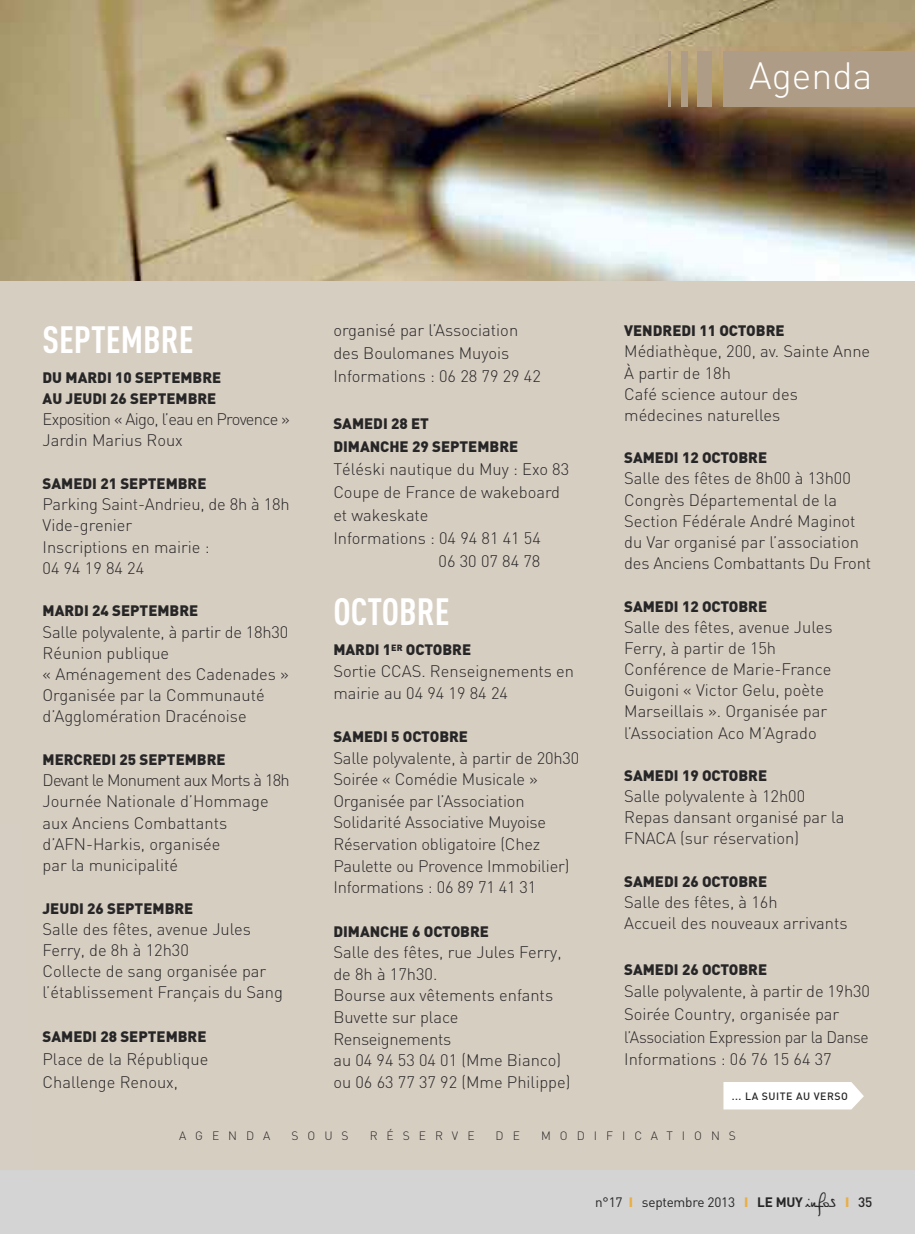
<style>
.page{position:relative;width:915px;height:1234px;background:#fff}
.page>*{position:absolute;margin:0;border:0;box-sizing:border-box;transform-origin:0 0}
.t1{font:700 37.5px "DIN Cond";color:#fff}
.t2{font:300 37.5px "DIN";color:#fff}
.t3{font:300 16.5px/21.1px "DIN";color:#272627}
.t4{font:300 16.5px/21.1px "DIN";letter-spacing:-.04em;color:#272627}
.t5{font:900 15px/21.1px "DIN";color:#272627}
.t6{font:13.5px "DIN";letter-spacing:-.015em;color:#272627}
.t7{font:300 12px "DIN";letter-spacing:.75em;color:#272627}
.t8{font:500 10.5px "DIN";letter-spacing:.05em;color:#272627}
.s1{font-weight:900;color:#e9ae47}
.s2{font-weight:700}
.s3{font-family:"Philippe";font-size:16.5px}
.s4{font-weight:500}
</style>
<div class="page">
<div style="left:0;top:0;width:914px;height:1233px;background:#d7cec2"></div>
<img style="left:0;top:0;width:914px;height:281px">
<div style="left:722px;top:51px;width:192px;height:55px;background:#ae9c86"></div>
<div style="left:697px;top:51px;width:14px;height:55px;background:#ae9c86"></div>
<div style="left:680px;top:51px;width:7px;height:55px;background:#ae9c86"></div>
<hr style="left:667px;top:51px;width:3px;height:55px;background:#ae9c86">
<div style="left:0;top:1169px;width:914px;height:64px;background:#d4d4d4"></div>
<div style="left:723px;top:1082px;width:140px;height:27px;background:#fff"></div>
<h1 class="t2" style="left:748px;top:62px;width:125px">Agenda</h1>
<h1 class="t1" style="left:43px;top:326px;width:152px">SEPTEMBRE</h1>
<p class="t5" style="left:43px;top:368px;width:180px">DU MARDI 10 SEPTEMBRE<br>AU JEUDI 26 SEPTEMBRE</p>
<p class="t4" style="left:43px;top:410px;width:249px">Exposition « Aigo, l’eau en Provence »<br>Jardin Marius Roux</p>
<p class="t5" style="left:43px;top:474px;width:165px">SAMEDI 21 SEPTEMBRE</p>
<p class="t3" style="left:43px;top:495px;width:248px">Parking Saint-Andrieu, de 8h à 18h<br>Vide-grenier<br>Inscriptions en mairie :<br>04 94 19 84 24</p>
<p class="t5" style="left:43px;top:601px;width:157px">MARDI 24 SEPTEMBRE</p>
<p class="t3" style="left:43px;top:622px;width:248px">Salle polyvalente, à partir de 18h30<br>Réunion publique<br>« Aménagement des Cadenades »<br>Organisée par la Communauté d’Agglomération Dracénoise</p>
<p class="t5" style="left:43px;top:750px;width:184px">MERCREDI 25 SEPTEMBRE</p>
<p class="t3" style="left:43px;top:771px;width:249px">Devant le Monument aux Morts à 18h<br>Journée Nationale d’Hommage aux Anciens Combattants d’AFN-Harkis, organisée<br>par la municipalité</p>
<p class="t5" style="left:43px;top:898px;width:152px">JEUDI 26 SEPTEMBRE</p>
<p class="t3" style="left:43px;top:920px;width:242px">Salle des fêtes, avenue Jules<br>Ferry, de 8h à 12h30<br>Collecte de sang organisée par l’établissement Français du Sang</p>
<p class="t5" style="left:43px;top:1027px;width:165px">SAMEDI 28 SEPTEMBRE</p>
<p class="t3" style="left:43px;top:1049px;width:167px;line-height:22.6px">Place de la République<br>Challenge Renoux,</p>
<p class="t3" style="left:333px;top:320px;width:209px;line-height:23.1px">organisé par l’Association des Boulomanes Muyois<br>Informations : 06 28 79 29 42</p>
<p class="t5" style="left:333px;top:413px;width:186px;line-height:23.1px">SAMEDI 28 ET<br>DIMANCHE 29 SEPTEMBRE</p>
<p class="t3" style="left:333px;top:460px;width:237px">Téléski nautique du Muy : Exo 83</p>
<p class="t3" style="left:333px;top:483px;width:228px">Coupe de France de wakeboard</p>
<p class="t3" style="left:333px;top:506px;width:97px">et wakeskate</p>
<p class="t3" style="left:333px;top:529px;width:209px">Informations : 04 94 81 41 54</p>
<p class="t3" style="left:438px;top:553px;width:103px">06 30 07 84 78</p>
<h1 class="t1" style="left:333px;top:598px;width:118px">OCTOBRE</h1>
<p class="t5" style="left:333px;top:640px;width:139px">MARDI 1<sup>ER</sup> OCTOBRE</p>
<p class="t3" style="left:333px;top:662px;width:242px;line-height:21.6px">Sortie CCAS. Renseignements en mairie au 04 94 19 84 24</p>
<p class="t5" style="left:333px;top:727px;width:136px">SAMEDI 5 OCTOBRE</p>
<p class="t3" style="left:333px;top:748px;width:247px;line-height:21.6px">Salle polyvalente, à partir de 20h30<br>Soirée « Comédie Musicale »<br>Organisée par l’Association<br>Solidarité Associative Muyoise<br>Réservation obligatoire (Chez<br>Paulette ou Provence Immobilier)<br>Informations : 06 89 71 41 31</p>
<p class="t5" style="left:333px;top:921px;width:157px">DIMANCHE 6 OCTOBRE</p>
<p class="t3" style="left:333px;top:943px;width:238px;line-height:21.6px">Salle des fêtes, rue Jules Ferry, de 8h à 17h30.<br>Bourse aux vêtements enfants<br>Buvette sur place<br>Renseignements<br>au 04 94 53 04 01 (Mme Bianco) ou 06 63 77 37 92 (Mme Philippe)</p>
<p class="t5" style="left:624px;top:321px;width:162px">VENDREDI 11 OCTOBRE</p>
<p class="t3" style="left:624px;top:343px;width:247px">Médiathèque, 200, av. Sainte Anne<br>À partir de 18h<br>Café science autour des médecines naturelles</p>
<p class="t5" style="left:624px;top:448px;width:144px">SAMEDI 12 OCTOBRE</p>
<p class="t3" style="left:624px;top:470px;width:248px">Salle des fêtes de 8h00 à 13h00<br>Congrès Départemental de la<br>Section Fédérale André Maginot du Var organisé par l’association des Anciens Combattants Du Front</p>
<p class="t5" style="left:624px;top:596px;width:144px">SAMEDI 12 OCTOBRE</p>
<p class="t3" style="left:624px;top:618px;width:210px">Salle des fêtes, avenue Jules<br>Ferry, à partir de 15h<br>Conférence de Marie-France<br>Guigoni « Victor Gelu, poète<br>Marseillais ». Organisée par l’Association Aco M’Agrado</p>
<p class="t5" style="left:624px;top:766px;width:144px">SAMEDI 19 OCTOBRE</p>
<p class="t3" style="left:624px;top:787px;width:222px">Salle polyvalente à 12h00<br>Repas dansant organisé par la<br>FNACA (sur réservation)</p>
<p class="t5" style="left:624px;top:872px;width:144px">SAMEDI 26 OCTOBRE</p>
<p class="t3" style="left:624px;top:893px;width:225px">Salle des fêtes, à 16h<br>Accueil des nouveaux arrivants</p>
<p class="t5" style="left:624px;top:959px;width:144px">SAMEDI 26 OCTOBRE</p>
<p class="t3" style="left:624px;top:981px;width:247px;line-height:22.6px">Salle polyvalente, à partir de 19h30<br>Soirée Country, organisée par l’Association Expression par la Danse Informations : 06 76 15 64 37</p>
<p class="t8" style="left:731px;top:1092px;width:118px">... LA SUITE AU VERSO</p>
<p class="t7" style="left:179px;top:1131px;width:93px">AGENDA</p>
<p class="t7" style="left:291px;top:1131px;width:59px">SOUS</p>
<p class="t7" style="left:369px;top:1131px;width:106px">RÉSERVE</p>
<p class="t7" style="left:495px;top:1131px;width:26px">D E</p>
<p class="t7" style="left:541px;top:1131px;width:196px">MODIFICATIONS</p>
<p class="t6" style="left:595px;top:1196px;width:278px">n°17 <span class="s1">I</span> septembre 2013 <span class="s1">I</span> <span class="s2">LE MUY</span> <span class="s3">infos</span> <span class="s1">I</span> <span class="s4">35</span></p>
</div>
